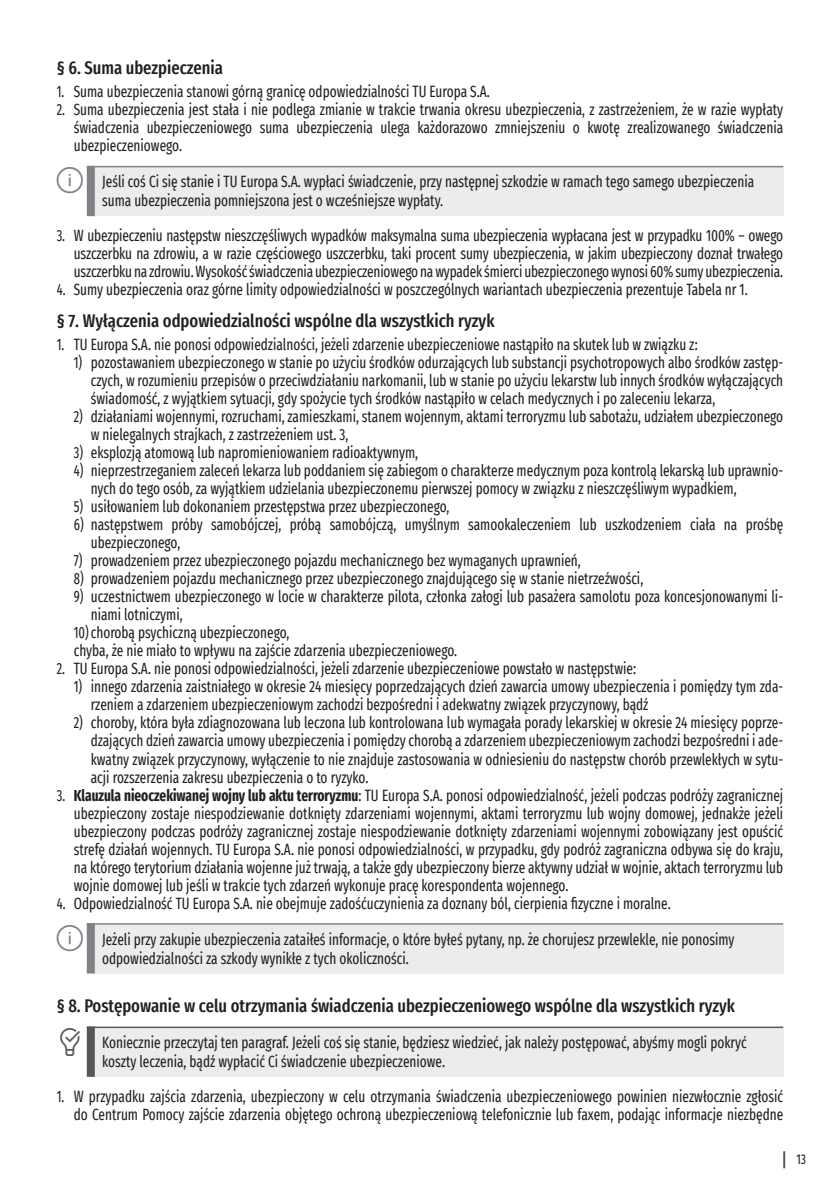
<style>
.page{position:relative;width:840px;height:1191px;background:#fff}
.page>*{position:absolute;margin:0;border:0;box-sizing:border-box;transform-origin:0 0}
.Paragraf{font:500 extra-condensed 18px "Fira Sans";color:#231f20}
.t1{font:extra-condensed 16px/18px "Fira Sans";color:#231f20;text-align:justify;scale:.85 1}
.t2{font:extra-condensed 16px/19px "Fira Sans";color:#231f20;scale:.9 1}
.t3{font:extra-condensed 14px "Fira Sans";color:#231f20;scale:.9 1}
.s1{font-weight:700}
.s2{font-family:"Segoe MDL2 Assets";font-stretch:normal;font-size:28px;color:#57585a}
</style>
<div class="page">
<svg style="left:783px;top:1151px;width:1px;height:17px"></svg>
<div style="left:91px;top:167px;width:691px;height:49px;background:#ececee"></div>
<div style="left:87px;top:166px;width:8px;height:50px;background:#808285"></div>
<hr style="left:87px;top:166px;width:695px;height:1px;background:#808285">
<div style="left:91px;top:924px;width:691px;height:49px;background:#ececee"></div>
<div style="left:87px;top:923px;width:8px;height:50px;background:#808285"></div>
<hr style="left:87px;top:923px;width:695px;height:1px;background:#808285">
<div style="left:91px;top:1027px;width:691px;height:49px;background:#ececee"></div>
<div style="left:87px;top:1026px;width:8px;height:50px;background:#57585a"></div>
<hr style="left:87px;top:1026px;width:695px;height:2px;background:#57585a">
<p class="Paragraf" style="left:57px;top:53px;width:168px">§ 6. Suma ubezpieczenia</p>
<p class="t1" style="left:57px;top:82px;width:511px">1. Suma ubezpieczenia stanowi górną granicę odpowiedzialności TU Europa S.A.</p>
<p class="t1" style="left:74px;top:100px;width:835px;text-indent:-17px">2. Suma ubezpieczenia jest stała i nie podlega zmianie w trakcie trwania okresu ubezpieczenia, z zastrzeżeniem, że w razie wypłaty świadczenia ubezpieczeniowego suma ubezpieczenia ulega każdorazowo zmniejszeniu o kwotę zrealizowanego świadczenia ubezpieczeniowego.</p>
<p class="t2" style="left:102px;top:172px;width:725px">Jeśli coś Ci się stanie i TU Europa S.A. wypłaci świadczenie, przy następnej szkodzie w ramach tego samego ubezpieczenia suma ubezpieczenia pomniejszona jest o wcześniejsze wypłaty.</p>
<p class="t1" style="left:74px;top:226px;width:835px;text-indent:-17px">3. W ubezpieczeniu następstw nieszczęśliwych wypadków maksymalna suma ubezpieczenia wypłacana jest w przypadku 100% – owego uszczerbku na zdrowiu, a w razie częściowego uszczerbku, taki procent sumy ubezpieczenia, w jakim ubezpieczony doznał trwałego uszczerbku na zdrowiu. Wysokość świadczenia ubezpieczeniowego na wypadek śmierci ubezpieczonego wynosi 60% sumy ubezpieczenia.</p>
<p class="t1" style="left:57px;top:280px;width:814px">4. Sumy ubezpieczenia oraz górne limity odpowiedzialności w poszczególnych wariantach ubezpieczenia prezentuje Tabela nr 1.</p>
<p class="Paragraf" style="left:57px;top:306px;width:439px">§ 7. Wyłączenia odpowiedzialności wspólne dla wszystkich ryzyk</p>
<p class="t1" style="left:57px;top:335px;width:755px">1. TU Europa S.A. nie ponosi odpowiedzialności, jeżeli zdarzenie ubezpieczeniowe nastąpiło na skutek lub w związku z:</p>
<p class="t1" style="left:91px;top:353px;width:815px;text-indent:-17px">1) pozostawaniem ubezpieczonego w stanie po użyciu środków odurzających lub substancji psychotropowych albo środków zastęp&shy;czych, w rozumieniu przepisów o przeciwdziałaniu narkomanii, lub w stanie po użyciu lekarstw lub innych środków wyłączających świadomość, z wyjątkiem sytuacji, gdy spożycie tych środków nastąpiło w celach medycznych i po zaleceniu lekarza,</p>
<p class="t1" style="left:91px;top:407px;width:815px;text-indent:-17px">2) działaniami wojennymi, rozruchami, zamieszkami, stanem wojennym, aktami terroryzmu lub sabotażu, udziałem ubezpieczonego w nielegalnych strajkach, z zastrzeżeniem ust. 3,</p>
<p class="t1" style="left:74px;top:443px;width:406px">3) eksplozją atomową lub napromieniowaniem radioaktywnym,</p>
<p class="t1" style="left:91px;top:461px;width:815px;text-indent:-17px">4) nieprzestrzeganiem zaleceń lekarza lub poddaniem się zabiegom o charakterze medycznym poza kontrolą lekarską lub uprawnio&shy;nych do tego osób, za wyjątkiem udzielania ubezpieczonemu pierwszej pomocy w związku z nieszczęśliwym wypadkiem,</p>
<p class="t1" style="left:74px;top:497px;width:443px">5) usiłowaniem lub dokonaniem przestępstwa przez ubezpieczonego,</p>
<p class="t1" style="left:91px;top:515px;width:815px;text-indent:-17px">6) następstwem próby samobójczej, próbą samobójczą, umyślnym samookaleczeniem lub uszkodzeniem ciała na prośbę ubezpieczonego,</p>
<p class="t1" style="left:74px;top:551px;width:597px">7) prowadzeniem przez ubezpieczonego pojazdu mechanicznego bez wymaganych uprawnień,</p>
<p class="t1" style="left:74px;top:569px;width:671px">8) prowadzeniem pojazdu mechanicznego przez ubezpieczonego znajdującego się w stanie nietrzeźwości,</p>
<p class="t1" style="left:91px;top:587px;width:815px;text-indent:-17px">9) uczestnictwem ubezpieczonego w locie w charakterze pilota, członka załogi lub pasażera samolotu poza koncesjonowanymi li&shy;niami lotniczymi,</p>
<p class="t1" style="left:74px;top:623px;width:255px">10)chorobą psychiczną ubezpieczonego,</p>
<p class="t2" style="left:74px;top:641px;width:427px">chyba, że nie miało to wpływu na zajście zdarzenia ubezpieczeniowego.</p>
<p class="t1" style="left:57px;top:659px;width:682px">2. TU Europa S.A. nie ponosi odpowiedzialności, jeżeli zdarzenie ubezpieczeniowe powstało w następstwie:</p>
<p class="t1" style="left:91px;top:677px;width:815px;text-indent:-17px">1) innego zdarzenia zaistniałego w okresie 24 miesięcy poprzedzających dzień zawarcia umowy ubezpieczenia i pomiędzy tym zda&shy;rzeniem a zdarzeniem ubezpieczeniowym zachodzi bezpośredni i adekwatny związek przyczynowy, bądź</p>
<p class="t1" style="left:91px;top:713px;width:815px;text-indent:-17px">2) choroby, która była zdiagnozowana lub leczona lub kontrolowana lub wymagała porady lekarskiej w okresie 24 miesięcy poprze&shy;dzających dzień zawarcia umowy ubezpieczenia i pomiędzy chorobą a zdarzeniem ubezpieczeniowym zachodzi bezpośredni i ade&shy;kwatny związek przyczynowy, wyłączenie to nie znajduje zastosowania w odniesieniu do następstw chorób przewlekłych w sytu&shy;acji rozszerzenia zakresu ubezpieczenia o to ryzyko.</p>
<p class="t1" style="left:74px;top:785px;width:835px;text-indent:-17px">3. <span class="s1">Klauzula nieoczekiwanej wojny lub aktu terroryzmu</span>: TU Europa S.A. ponosi odpowiedzialność, jeżeli podczas podróży zagranicznej ubezpieczony zostaje niespodziewanie dotknięty zdarzeniami wojennymi, aktami terroryzmu lub wojny domowej, jednakże jeżeli ubezpieczony podczas podróży zagranicznej zostaje niespodziewanie dotknięty zdarzeniami wojennymi zobowiązany jest opuścić strefę działań wojennych. TU Europa S.A. nie ponosi odpowiedzialności, w przypadku, gdy podróż zagraniczna odbywa się do kraju, na którego terytorium działania wojenne już trwają, a także gdy ubezpieczony bierze aktywny udział w wojnie, aktach terroryzmu lub wojnie domowej lub jeśli w trakcie tych zdarzeń wykonuje pracę korespondenta wojennego.</p>
<p class="t1" style="left:57px;top:893px;width:723px">4. Odpowiedzialność TU Europa S.A. nie obejmuje zadośćuczynienia za doznany ból, cierpienia fizyczne i moralne.</p>
<p class="t2" style="left:102px;top:929px;width:703px">Jeżeli przy zakupie ubezpieczenia zataiłeś informacje, o które byłeś pytany, np. że chorujesz przewlekle, nie ponosimy odpowiedzialności za szkody wynikłe z tych okoliczności.</p>
<p class="Paragraf" style="left:57px;top:991px;width:679px">§ 8. Postępowanie w celu otrzymania świadczenia ubezpieczeniowego wspólne dla wszystkich ryzyk</p>
<p class="t2" style="left:102px;top:1032px;width:717px;text-indent:-45px"><span class="s2">ʹ</span> Koniecznie przeczytaj ten paragraf. Jeżeli coś się stanie, będziesz wiedzieć, jak należy postępować, abyśmy mogli pokryć koszty leczenia, bądź wypłacić Ci świadczenie ubezpieczeniowe.</p>
<p class="t1" style="left:57px;top:1087px;width:855px;text-align:right">1. W przypadku zajścia zdarzenia, ubezpieczony w celu otrzymania świadczenia ubezpieczeniowego powinien niezwłocznie zgłosić do Centrum Pomocy zajście zdarzenia objętego ochroną ubezpieczeniową telefonicznie lub faxem, podając informacje niezbędne</p>
<p class="t3" style="left:796px;top:1148px;width:12px">13</p>
</div>
